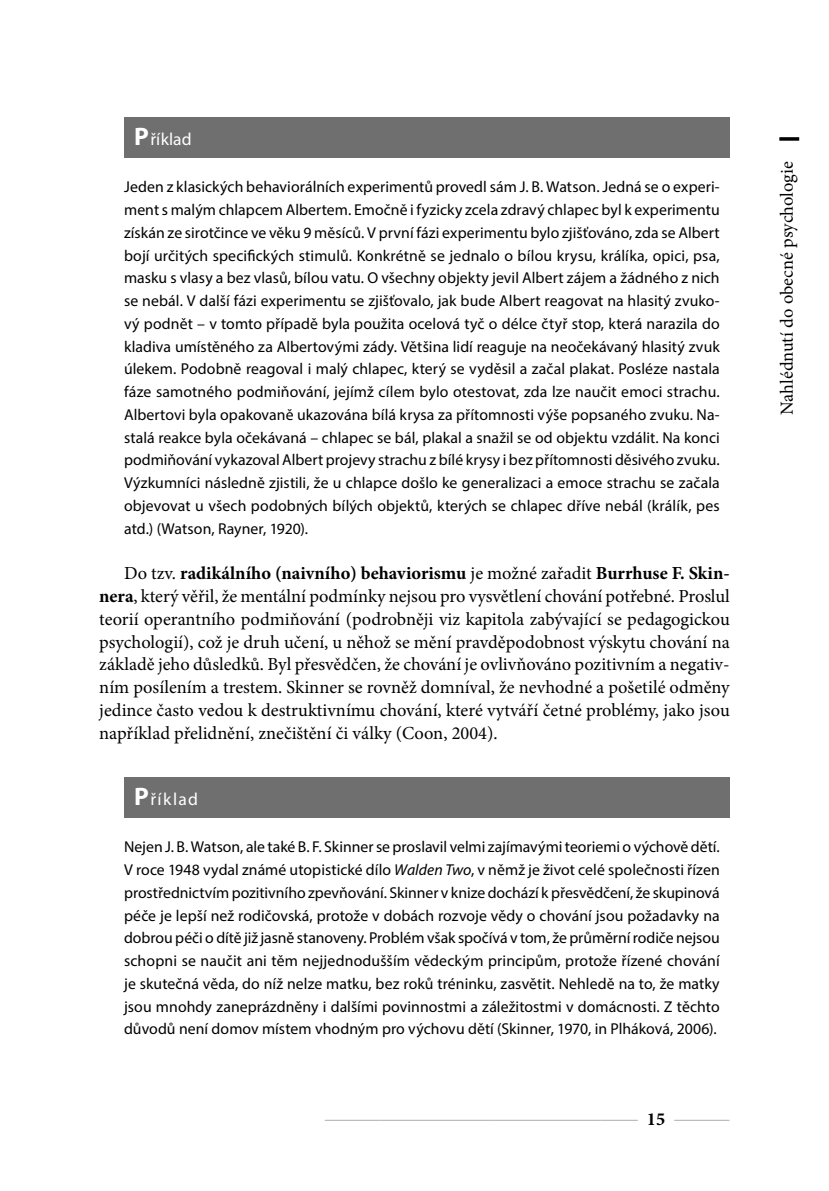
<style>
.page{position:relative;width:829px;height:1191px;background:#fff}
.page>*{position:absolute;margin:0;border:0;box-sizing:border-box;transform-origin:0 0}
.Normalni_pred{font:18.38px/22.8px "Minion Pro";color:#000;text-align:justify}
.t1{font:18.38px "Bembo Book MT Pro";color:#9d9d9c}
.Priklad_Nadpis{font:17.5px "Myriad Pro";letter-spacing:.045em;color:#fff}
.Priklad{font:15.75px/22.8px "Myriad Pro";letter-spacing:.005em;color:#000;text-align:justify}
.s1{font-weight:700;font-size:25.38px}
.s2{font-weight:700}
.s3{font-style:italic}
.s4{font-family:"Minion Pro";font-weight:700;color:#000}
</style>
<div class="page">
<svg style="left:779px;top:137px;width:20px;height:4px"></svg>
<div style="left:124px;top:118px;width:605px;height:40px;background:#706f6f"></div>
<div style="left:124px;top:778px;width:605px;height:40px;background:#706f6f"></div>
<p class="Priklad_Nadpis" style="left:134px;top:128px;width:59px"><span class="s1">P</span>říklad</p>
<p class="Priklad" style="left:124px;top:175px;width:597px">Jeden z klasických behaviorálních experimentů provedl sám J. B. Watson. Jedná se o experi&shy;ment s malým chlapcem Albertem. Emočně i fyzicky zcela zdravý chlapec byl k experimentu získán ze sirotčince ve věku 9 měsíců. V první fázi experimentu bylo zjišťováno, zda se Albert bojí určitých specifických stimulů. Konkrétně se jednalo o bílou krysu, králíka, opici, psa, masku s vlasy a bez vlasů, bílou vatu. O všechny objekty jevil Albert zájem a žádného z nich se nebál. V další fázi experimentu se zjišťovalo, jak bude Albert reagovat na hlasitý zvuko&shy;vý podnět – v tomto případě byla použita ocelová tyč o délce čtyř stop, která narazila do kladiva umístěného za Albertovými zády. Většina lidí reaguje na neočekávaný hlasitý zvuk úlekem. Podobně reagoval i malý chlapec, který se vyděsil a začal plakat. Posléze nastala fáze samotného podmiňování, jejímž cílem bylo otestovat, zda lze naučit emoci strachu.<br>Albertovi byla opakovaně ukazována bílá krysa za přítomnosti výše popsaného zvuku. Na&shy;stalá reakce byla očekávaná – chlapec se bál, plakal a snažil se od objektu vzdálit. Na konci podmiňování vykazoval Albert projevy strachu z bílé krysy i bez přítomnosti děsivého zvuku.<br>Výzkumníci následně zjistili, že u chlapce došlo ke generalizaci a emoce strachu se začala objevovat u všech podobných bílých objektů, kterých se chlapec dříve nebál (králík, pes atd.) (Watson, Rayner, 1920).</p>
<p class="Normalni_pred" style="left:99px;top:562px;width:632px;text-indent:25px">Do tzv. <span class="s2">radikálního (naivního) behaviorismu</span> je možné zařadit <span class="s2">Burrhuse F. Skin&shy;nera</span>, který věřil, že mentální podmínky nejsou pro vysvětlení chování potřebné. Proslul teorií operantního podmiňování (podrobněji viz kapitola zabývající se pedagogickou psychologií), což je druh učení, u něhož se mění pravděpodobnost výskytu chování na základě jeho důsledků. Byl přesvědčen, že chování je ovlivňováno pozitivním a negativ&shy;ním posílením a trestem. Skinner se rovněž domníval, že nevhodné a pošetilé odměny jedince často vedou k destruktivnímu chování, které vytváří četné problémy, jako jsou například přelidnění, znečištění či války (Coon, 2004).</p>
<p class="Priklad_Nadpis" style="left:134px;top:788px;width:66px"><span class="s1">P</span>říklad</p>
<p class="Priklad" style="left:124px;top:835px;width:597px">Nejen J. B. Watson, ale také B. F. Skinner se proslavil velmi zajímavými teoriemi o výchově dětí.<br>V roce 1948 vydal známé utopistické dílo <span class="s3">Walden Two</span>, v němž je život celé společnosti řízen prostřednictvím pozitivního zpevňování. Skinner v knize dochází k přesvědčení, že skupinová péče je lepší než rodičovská, protože v dobách rozvoje vědy o chování jsou požadavky na dobrou péči o dítě již jasně stanoveny. Problém však spočívá v tom, že průměrní rodiče nejsou schopni se naučit ani těm nejjednodušším vědeckým principům, protože řízené chování je skutečná věda, do níž nelze matku, bez roků tréninku, zasvětit. Nehledě na to, že matky jsou mnohdy zaneprázdněny i dalšími povinnostmi a záležitostmi v domácnosti. Z těchto důvodů není domov místem vhodným pro výchovu dětí (Skinner, 1970, in Plháková, 2006).</p>
<p class="t1" style="left:325px;top:1107px;width:406px">————————————————— <span class="s4">15</span> ———</p>
<p class="Normalni_pred" style="left:775px;top:415px;width:255px;rotate:-90deg">Nahlédnutí do obecné psychologie</p>
</div>
